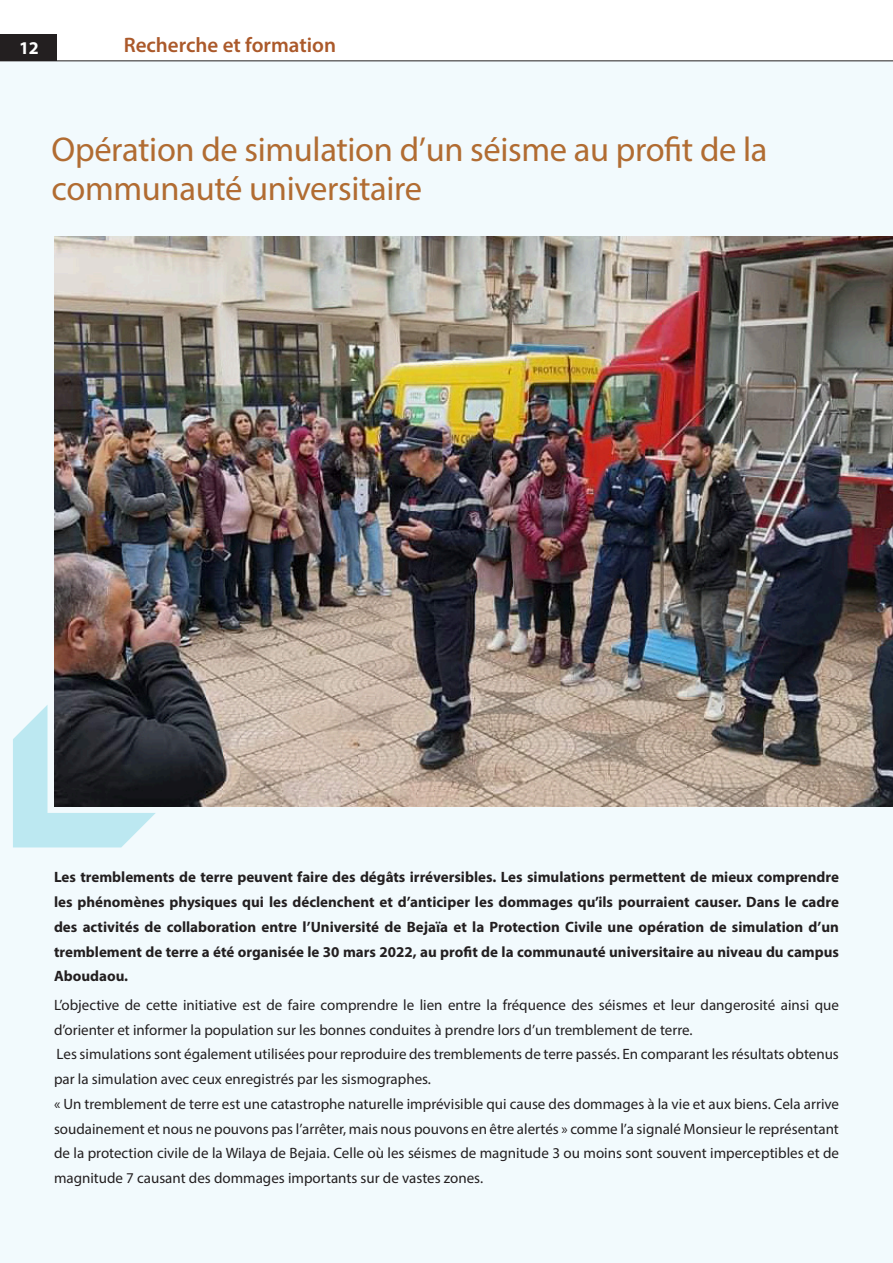
<style>
.page{position:relative;width:893px;height:1263px;background:#f2fafd}
.page>*{position:absolute;margin:0;border:0;box-sizing:border-box;transform-origin:0 0}
.t1{font:34.5px/39px "Myriad Pro";letter-spacing:-.01em;color:#b16c32}
.t2{font:600 21px "Myriad Pro";color:#ab592a}
.t3{font:700 18px "Myriad Pro";color:#fff}
.t4{font:15px/24.8px "Myriad Pro";color:#231f20}
.t5{font:700 15px/24.8px "Myriad Pro";color:#231f20;text-align:justify}
</style>
<div class="page">
<img style="left:54px;top:236px;width:839px;height:570px">
<div style="left:0;top:0;width:893px;height:61px;background:#fff"></div>
<div style="left:0;top:34px;width:56px;height:27px;background:#231f20"></div>
<svg style="left:13px;top:705px;width:143px;height:142px;background:#73858c"></svg>
<p class="t3" style="left:19px;top:36px;width:21px">12</p>
<h2 class="t2" style="left:124px;top:31px;width:214px">Recherche et formation</h2>
<h1 class="t1" style="left:52px;top:129px;width:717px">Opération de simulation d’un séisme au profit de la communauté universitaire</h1>
<p class="t5" style="left:54px;top:864px;width:786px">Les tremblements de terre peuvent faire des dégâts irréversibles. Les simulations permettent de mieux comprendre les phénomènes physiques qui les déclenchent et d’anticiper les dommages qu’ils pourraient causer. Dans le cadre des activités de collaboration entre l’Université de Bejaïa et la Protection Civile une opération de simulation d’un tremblement de terre a été organisée le 30 mars 2022, au profit de la communauté universitaire au niveau du campus Aboudaou.</p>
<p class="t4" style="left:54px;top:992px;width:787px">L’objective de cette initiative est de faire comprendre le lien entre la fréquence des séismes et leur dangerosité ainsi que d’orienter et informer la population sur les bonnes conduites à prendre lors d’un tremblement de terre.<br>Les simulations sont également utilisées pour reproduire des tremblements de terre passés. En comparant les résultats obtenus par la simulation avec ceux enregistrés par les sismographes.<br>« Un tremblement de terre est une catastrophe naturelle imprévisible qui cause des dommages à la vie et aux biens. Cela arrive soudainement et nous ne pouvons pas l’arrêter, mais nous pouvons en être alertés » comme l’a signalé Monsieur le représentant de la protection civile de la Wilaya de Bejaia. Celle où les séismes de magnitude 3 ou moins sont souvent imperceptibles et de magnitude 7 causant des dommages importants sur de vastes zones.</p>
</div>
